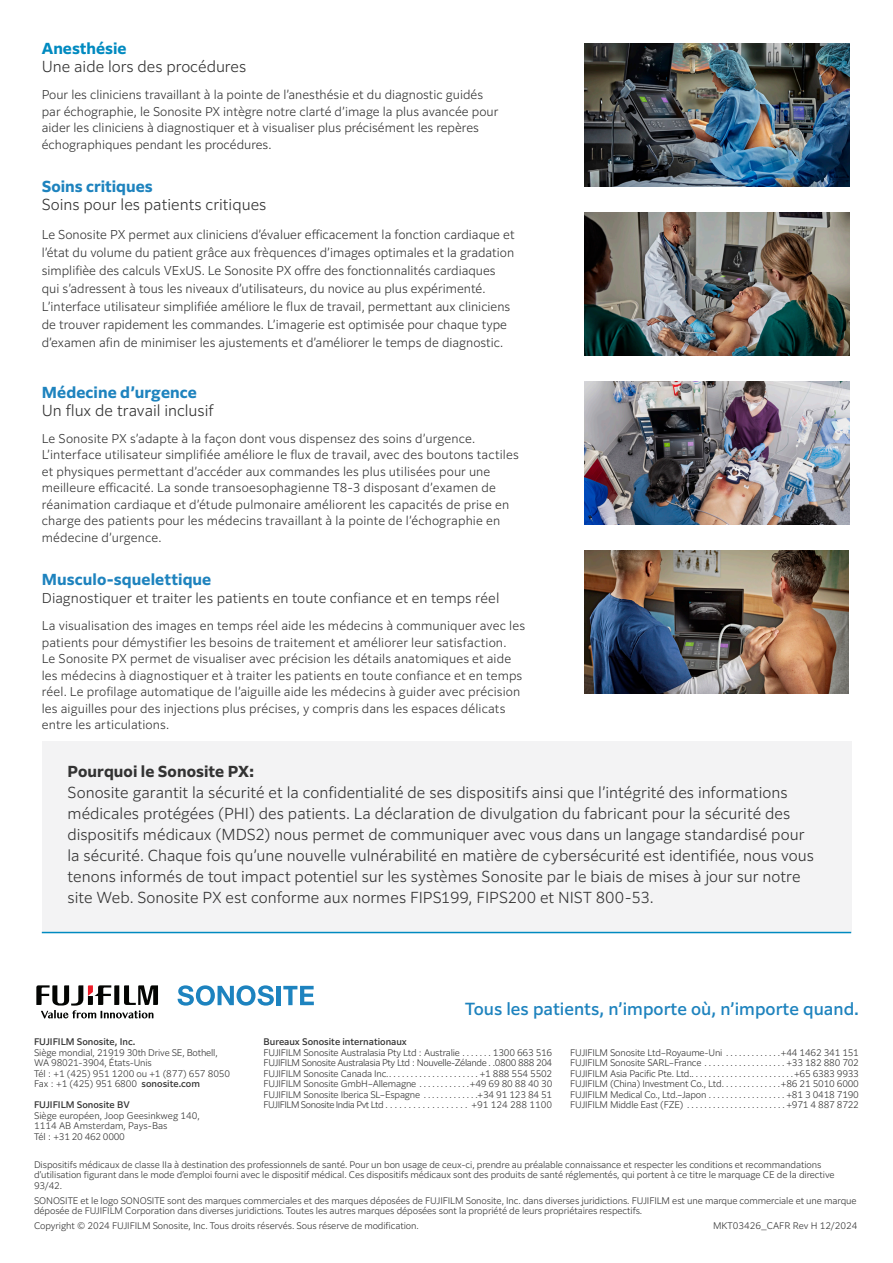
<style>
.page{position:relative;width:893px;height:1263px;background:#fff}
.page>*{position:absolute;margin:0;border:0;box-sizing:border-box;transform-origin:0 0}
.t1{font:500 16.5px "Clarimo UDPE";color:#1e83be}
.Body_copy{font:300 15px/21px "Clarimo UDPE";color:#333}
.Body_copy-2{font:700 15px "Clarimo UDPE";letter-spacing:.005em;color:#1e83be}
.t2{font:300 13.5px "Clarimo UDPE";letter-spacing:.005em;color:#333}
.Body_copy-3{font:300 12.15px/18px "Clarimo UDPE";color:#333}
.Body_copy-4{font:300 12px/16.5px "Clarimo UDPE";letter-spacing:.005em;color:#333}
.Offices{font:300 9px/10.5px "Clarimo UDPE";letter-spacing:-.01em;color:#333}
.Footer_text{font:300 9px "Clarimo UDPE";letter-spacing:-.02em;color:#333}
.Footer_text-2{font:300 9px/10.5px "Clarimo UDPE";color:#333}
.Offices-2{font:300 9px "Clarimo UDPE";letter-spacing:-.04em;color:#333}
.Footer_text_bold{font:500 9px "Clarimo UDPE";color:#333}
.Worldwide_Offices{font:500 9px "Clarimo UDPE";color:#333}
.Footer_text-3{font:300 9px "Clarimo UDPE";letter-spacing:-.05em;color:#333}
.s1{font-weight:700;color:#008ac0}
.s2{font-weight:700;color:#1e83be}
.s3{font-weight:700}
.s4{font-weight:500}
</style>
<div class="page">
<svg style="left:178px;top:985px;width:96px;height:21px"></svg>
<div style="left:276px;top:986px;width:5px;height:19px;background:#1d83bf"></div>
<svg style="left:283px;top:986px;width:31px;height:19px"></svg>
<svg style="left:36px;top:985px;width:122px;height:33px"></svg>
<img style="left:584px;top:551px;width:265px;height:142px">
<img style="left:584px;top:44px;width:265px;height:142px">
<img style="left:585px;top:213px;width:264px;height:142px">
<img style="left:584px;top:382px;width:265px;height:142px">
<div style="left:42px;top:742px;width:809px;height:191px;background:#f3f3f4"></div>
<hr style="left:42px;top:932px;width:809px;height:1px;background:#008ac0">
<p class="Body_copy" style="left:42px;top:38px;width:206px;line-height:18px"><span class="s1">Anesthésie<br></span>Une aide lors des procédures</p>
<p class="Body_copy-4" style="left:42px;top:85px;width:458px">Pour les cliniciens travaillant à la pointe de l’anesthésie et du diagnostic guidés par échographie, le Sonosite PX intègre notre clarté d’image la plus avancée pour aider les cliniciens à diagnostiquer et à visualiser plus précisément les repères échographiques pendant les procédures.</p>
<p class="Body_copy" style="left:42px;top:176px;width:226px;line-height:18px"><span class="s2">Soins critiques<br></span>Soins pour les patients critiques</p>
<p class="Body_copy-3" style="left:42px;top:224px;width:474px">Le Sonosite PX permet aux cliniciens d’évaluer efficacement la fonction cardiaque et l’état du volume du patient grâce aux frèquences d’images optimales et la gradation simplifièe des calculs VExUS. Le Sonosite PX offre des fonctionnalités cardiaques qui s’adressent à tous les niveaux d’utilisateurs, du novice au plus expérimenté.<br>L’interface utilisateur simplifiée améliore le flux de travail, permettant aux cliniciens de trouver rapidement les commandes. L’imagerie est optimisée pour chaque type d’examen afin de minimiser les ajustements et d’améliorer le temps de diagnostic.</p>
<p class="Body_copy" style="left:42px;top:382px;width:173px;line-height:18px"><span class="s2">Médecine d’urgence<br></span>Un flux de travail inclusif</p>
<p class="Body_copy-4" style="left:42px;top:429px;width:479px">Le Sonosite PX s’adapte à la façon dont vous dispensez des soins d’urgence.<br>L’interface utilisateur simplifiée améliore le flux de travail, avec des boutons tactiles et physiques permettant d’accéder aux commandes les plus utilisées pour une meilleure efficacité. La sonde transoesophagienne T8-3 disposant d’examen de réanimation cardiaque et d’étude pulmonaire améliorent les capacités de prise en charge des patients pour les médecins travaillant à la pointe de l’échographie en médecine d’urgence.</p>
<p class="Body_copy-2" style="left:42px;top:567px;width:171px">Musculo-squelettique</p>
<p class="t2" style="left:42px;top:587px;width:459px">Diagnostiquer et traiter les patients en toute confiance et en temps réel</p>
<p class="Body_copy-4" style="left:42px;top:616px;width:485px">La visualisation des images en temps réel aide les médecins à communiquer avec les patients pour démystifier les besoins de traitement et améliorer leur satisfaction.<br>Le Sonosite PX permet de visualiser avec précision les détails anatomiques et aide les médecins à diagnostiquer et à traiter les patients en toute confiance et en temps réel. Le profilage automatique de l’aiguille aide les médecins à guider avec précision les aiguilles pour des injections plus précises, y compris dans les espaces délicats entre les articulations.</p>
<p class="Body_copy" style="left:68px;top:760px;width:748px"><span class="s3">Pourquoi le Sonosite PX:<br></span>Sonosite garantit la sécurité et la confidentialité de ses dispositifs ainsi que l’intégrité des informations médicales protégées (PHI) des patients. La déclaration de divulgation du fabricant pour la sécurité des dispositifs médicaux (MDS2) nous permet de communiquer avec vous dans un langage standardisé pour la sécurité. Chaque fois qu’une nouvelle vulnérabilité en matière de cybersécurité est identifiée, nous vous tenons informés de tout impact potentiel sur les systèmes Sonosite par le biais de mises à jour sur notre site Web. Sonosite PX est conforme aux normes FIPS199, FIPS200 et NIST 800-53.</p>
<p class="Footer_text_bold" style="left:34px;top:1034px;width:103px">FUJIFILM Sonosite, Inc.</p>
<p class="Offices" style="left:34px;top:1046px;width:185px">Siège mondial, 21919 30th Drive SE, Bothell,<br>WA 98021-3904, États-Unis</p>
<p class="Offices" style="left:34px;top:1067px;width:198px">Tél : +1 (425) 951 1200 ou +1 (877) 657 8050<br>Fax : +1 (425) 951 6800 <span class="s4">sonosite.com</span></p>
<p class="Footer_text_bold" style="left:34px;top:1097px;width:97px">FUJIFILM Sonosite BV</p>
<p class="Footer_text-2" style="left:34px;top:1109px;width:167px">Siège européen, Joop Geesinkweg 140,<br>1114 AB Amsterdam, Pays-Bas</p>
<p class="Footer_text" style="left:34px;top:1129px;width:92px">Tél : +31 20 462 0000</p>
<p class="t1" style="left:465px;top:995px;width:395px">Tous les patients, n’importe où, n’importe quand.</p>
<p class="Worldwide_Offices" style="left:264px;top:1034px;width:145px">Bureaux Sonosite internationaux</p>
<p class="Offices" style="left:264px;top:1046px;width:198px">FUJIFILM Sonosite Australasia Pty Ltd : Australie</p>
<p class="Offices" style="left:493px;top:1046px;width:61px">1300 663 516</p>
<p class="Offices-2" style="left:264px;top:1056px;width:290px">FUJIFILM Sonosite Australasia Pty Ltd : Nouvelle-Zélande 0800 888 204</p>
<p class="Offices" style="left:264px;top:1067px;width:126px">FUJIFILM Sonosite Canada Inc.</p>
<p class="Offices" style="left:480px;top:1067px;width:74px">+1 888 554 5502</p>
<p class="Offices" style="left:264px;top:1078px;width:154px">FUJIFILM Sonosite GmbH–Allemagne</p>
<p class="Offices" style="left:470px;top:1078px;width:84px">+49 69 80 88 40 30</p>
<p class="Offices" style="left:264px;top:1088px;width:158px">FUJIFILM Sonosite Iberica SL–Espagne</p>
<p class="Offices" style="left:478px;top:1088px;width:76px">+34 91 123 84 51</p>
<p class="Footer_text-3" style="left:264px;top:1098px;width:122px">FUJIFILM Sonosite India Pvt Ltd</p>
<p class="Footer_text-2" style="left:472px;top:1099px;width:82px">+91 124 288 1100</p>
<p class="Offices" style="left:570px;top:1046px;width:154px">FUJIFILM Sonosite Ltd–Royaume-Uni</p>
<p class="Offices" style="left:781px;top:1046px;width:80px">+44 1462 341 151</p>
<p class="Offices" style="left:570px;top:1057px;width:133px">FUJIFILM Sonosite SARL–France</p>
<p class="Offices" style="left:786px;top:1057px;width:74px">+33 182 880 702</p>
<p class="Footer_text" style="left:570px;top:1066px;width:123px">FUJIFILM Asia Pacific Pte. Ltd.</p>
<p class="Footer_text" style="left:794px;top:1066px;width:66px">+65 6383 9933</p>
<p class="Footer_text" style="left:570px;top:1077px;width:153px">FUJIFILM (China) Investment Co., Ltd</p>
<p class="Footer_text" style="left:781px;top:1077px;width:80px">+86 21 5010 6000</p>
<p class="Offices" style="left:570px;top:1088px;width:138px">FUJIFILM Medical Co., Ltd.–Japon</p>
<p class="Offices" style="left:786px;top:1088px;width:74px">+81 3 0418 7190</p>
<p class="Footer_text" style="left:570px;top:1098px;width:115px">FUJIFILM Middle East (FZE)</p>
<p class="Footer_text" style="left:786px;top:1098px;width:74px">+971 4 887 8722</p>
<p class="Offices" style="left:34px;top:1158px;width:802px">Dispositifs médicaux de classe IIa à destination des professionnels de santé. Pour un bon usage de ceux-ci, prendre au préalable connaissance et respecter les conditions et recommandations d’utilisation figurant dans le mode d’emploi fourni avec le dispositif médical. Ces dispositifs médicaux sont des produits de santé réglementés, qui portent à ce titre le marquage CE de la directive<br>93/42.</p>
<p class="Offices" style="left:34px;top:1194px;width:824px">SONOSITE et le logo SONOSITE sont des marques commerciales et des marques déposées de FUJIFILM Sonosite, Inc. dans diverses juridictions. FUJIFILM est une marque commerciale et une marque déposée de FUJIFILM Corporation dans diverses juridictions. Toutes les autres marques déposées sont la propriété de leurs propriétaires respectifs.</p>
<p class="Offices" style="left:34px;top:1219px;width:386px">Copyright © 2024 FUJIFILM Sonosite, Inc. Tous droits réservés. Sous réserve de modification.</p>
<p class="Offices" style="left:713px;top:1219px;width:146px">MKT03426_CAFR Rev H 12/2024</p>
</div>
